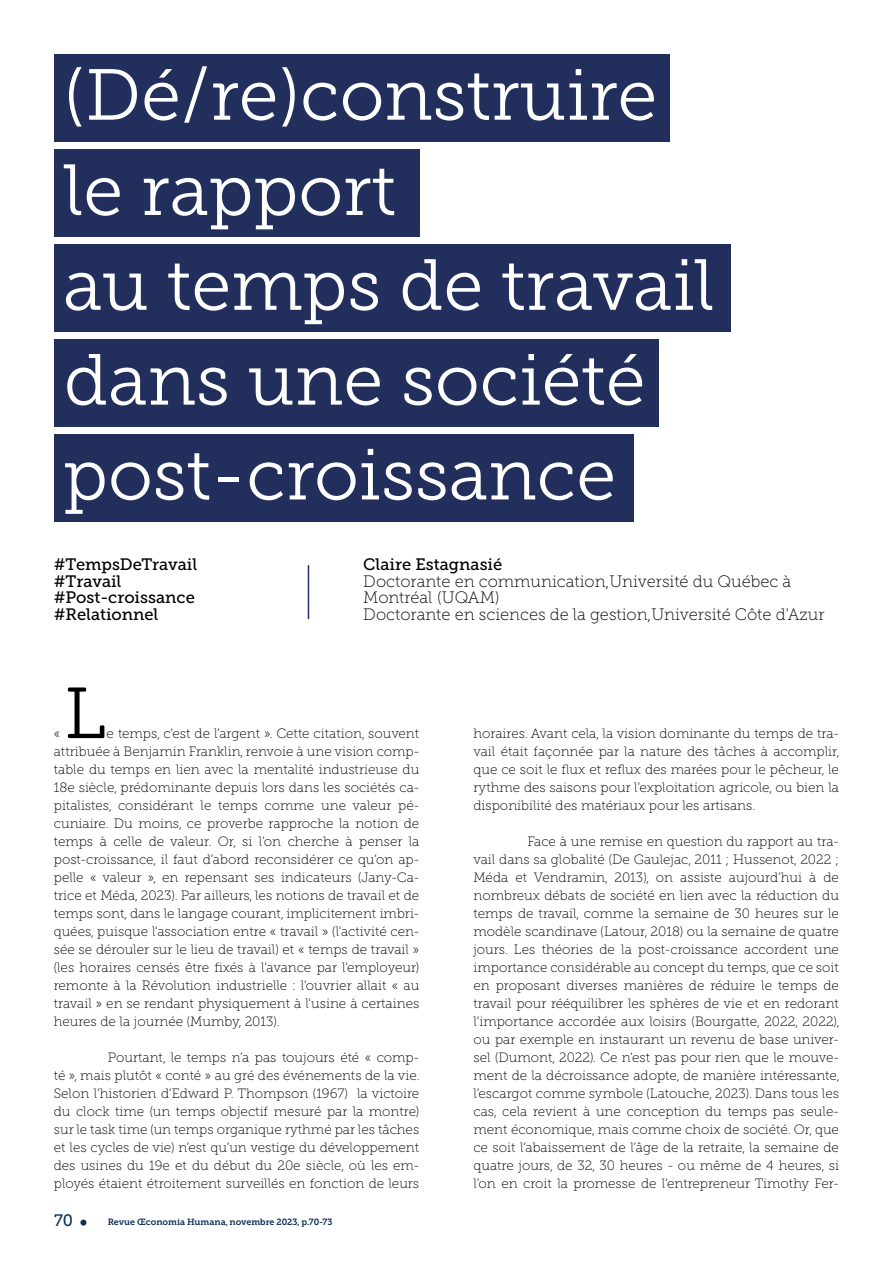
<style>
.page{position:relative;width:893px;height:1263px;background:#fff}
.page>*{position:absolute;margin:0;border:0;box-sizing:border-box;transform-origin:0 0}
.t1{font:72px/94.9px "Museo Slab 300";color:#fff}
.t2{font:72px "Museo Slab Rounded 300";color:#000}
.t3{font:16.5px/16.5px "Museo Slab 100";color:#000}
.t4{font:16.5px/16.5px "Museo Slab 500";color:#000}
.t5{font:16.5px "Museo Slab 500";color:#0f305a}
.t6{font:13.5px/18px "Museo Slab Rounded 100";color:#000;text-align:justify}
.t7{font:9px "Museo Slab Rounded 700";color:#0f305a}
</style>
<div class="page">
<svg style="left:80px;top:1219px;width:6px;height:6px"></svg>
<div style="left:54px;top:54px;width:616px;height:88px;background:#222f5c"></div>
<div style="left:54px;top:149px;width:365px;height:88px;background:#222f5c"></div>
<div style="left:54px;top:244px;width:676px;height:88px;background:#222f5c"></div>
<div style="left:54px;top:339px;width:605px;height:87px;background:#222f5c"></div>
<div style="left:54px;top:434px;width:580px;height:87px;background:#222f5c"></div>
<hr style="left:308px;top:565px;width:1px;height:54px;background:#222f5c">
<h1 class="t1" style="left:63px;top:48px;width:653px">(Dé/re)construire le rapport<br>au temps de travail dans une société post-croissance</h1>
<p class="t4" style="left:54px;top:557px;width:145px">#TempsDeTravail #Travail #Post-croissance #Relationnel</p>
<p class="t4" style="left:363px;top:557px;width:140px">Claire Estagnasié</p>
<p class="t3" style="left:363px;top:573px;width:463px">Doctorante en communication,Université du Québec à<br>Montréal (UQAM)<br>Doctorante en sciences de la gestion,Université Côte d'Azur</p>
<h1 class="t2" style="left:64px;top:674px;width:44px">L</h1>
<p class="t6" style="left:54px;top:725px;width:367px;text-indent:53px">e temps, c’est de l’argent ». Cette citation, souvent attribuée à Benjamin Franklin, renvoie à une vision comp&shy;table du temps en lien avec la mentalité industrieuse du 18e siècle, prédominante depuis lors dans les sociétés ca&shy;pitalistes, considérant le temps comme une valeur pé&shy;cuniaire. Du moins, ce proverbe rapproche la notion de temps à celle de valeur. Or, si l’on cherche à penser la post-croissance, il faut d’abord reconsidérer ce qu’on ap&shy;pelle « valeur », en repensant ses indicateurs (Jany-Ca&shy;trice et Méda, 2023). Par ailleurs, les notions de travail et de temps sont, dans le langage courant, implicitement imbri&shy;quées, puisque l'association entre « travail » (l'activité cen&shy;sée se dérouler sur le lieu de travail) et « temps de travail » (les horaires censés être fixés à l'avance par l'employeur) remonte à la Révolution industrielle : l'ouvrier allait « au travail » en se rendant physiquement à l'usine à certaines heures de la journée (Mumby, 2013).</p>
<p class="t6" style="left:54px;top:1048px;width:367px;text-indent:54px">Pourtant, le temps n’a pas toujours été « comp&shy;té », mais plutôt « conté » au gré des événements de la vie.<br>Selon l’historien d’Edward P. Thompson (1967) la victoire du clock time (un temps objectif mesuré par la montre) sur le task time (un temps organique rythmé par les tâches et les cycles de vie) n’est qu’un vestige du développement des usines du 19e et du début du 20e siècle, où les em&shy;ployés étaient étroitement surveillés en fonction de leurs</p>
<p class="t6" style="left:54px;top:725px;width:8px">«</p>
<p class="t5" style="left:54px;top:1211px;width:21px">70</p>
<p class="t7" style="left:108px;top:1217px;width:226px">Revue Œconomia Humana, novembre 2023, p.70-73</p>
<p class="t6" style="left:473px;top:724px;width:367px">horaires. Avant cela, la vision dominante du temps de tra&shy;vail était façonnée par la nature des tâches à accomplir, que ce soit le flux et reflux des marées pour le pêcheur, le rythme des saisons pour l’exploitation agricole, ou bien la disponibilité des matériaux pour les artisans.</p>
<p class="t6" style="left:473px;top:832px;width:367px;text-indent:54px">Face à une remise en question du rapport au tra&shy;vail dans sa globalité (De Gaulejac, 2011 ; Hussenot, 2022 ; Méda et Vendramin, 2013), on assiste aujourd’hui à de nombreux débats de société en lien avec la réduction du temps de travail, comme la semaine de 30 heures sur le modèle scandinave (Latour, 2018) ou la semaine de quatre jours. Les théories de la post-croissance accordent une importance considérable au concept du temps, que ce soit en proposant diverses manières de réduire le temps de travail pour rééquilibrer les sphères de vie et en redorant l’importance accordée aux loisirs (Bourgatte, 2022, 2022), ou par exemple en instaurant un revenu de base univer&shy;sel (Dumont, 2022). Ce n’est pas pour rien que le mouve&shy;ment de la décroissance adopte, de manière intéressante, l’escargot comme symbole (Latouche, 2023). Dans tous les cas, cela revient à une conception du temps pas seule&shy;ment économique, mais comme choix de société. Or, que ce soit l’abaissement de l’âge de la retraite, la semaine de quatre jours, de 32, 30 heures - ou même de 4 heures, si l’on en croit la promesse de l’entrepreneur Timothy Fer-</p>
</div>
